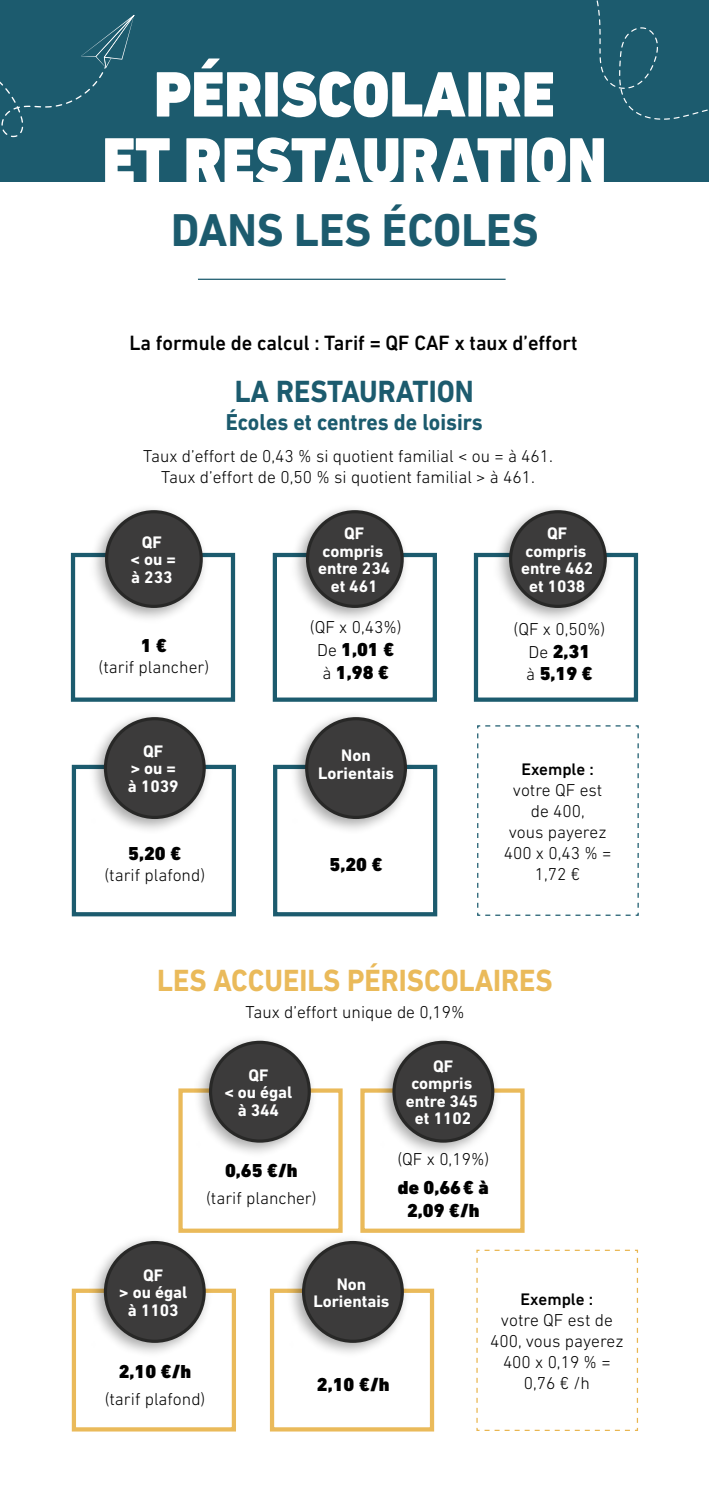
<style>
.page{position:relative;width:709px;height:1489px;background:#fff}
.page>*{position:absolute;margin:0;border:0;box-sizing:border-box;transform-origin:0 0}
.t1{font:700 46.75px "DIN Next LT Pro";color:#1c5b6e;scale:.96 1}
.t2{font:700 31.25px "DIN Next LT Pro";color:#eaba5a;scale:.92 1}
.t3{font:700 31.25px "DIN Next LT Pro";color:#1c5b6e;scale:.92 1}
.t4{font:700 23.5px "DIN Next LT Pro";color:#1c5b6e;scale:.92 1}
.t5{font:500 21px "DIN Next LT Pro";color:#000;scale:.96 1}
.t6{font:900 19px/23px "DIN Next LT Pro";color:#000}
.t7{font:300 17.5px/21px "DIN Next LT Pro";color:#000;text-align:center}
.t8{font:700 17px/17.5px "DIN Next LT Pro";color:#fff;text-align:center}
.t9{font:500 17px "DIN Next LT Pro";color:#000}
.s1{font-weight:300;font-size:17.5px}
</style>
<div class="page">
<svg style="left:476px;top:1249px;width:162px;height:182px"></svg>
<svg style="left:477px;top:725px;width:162px;height:191px"></svg>
<div style="left:71px;top:553px;width:164px;height:148px;background:#fff;border:4px solid #1c5b6e"></div>
<div style="left:90px;top:503px;width:120px;height:120px;background:#000;opacity:.35"></div>
<div style="left:107px;top:511px;width:94px;height:95px;background:#3c3b3b;border-radius:50%"></div>
<div style="left:105px;top:510px;width:98px;height:98px;border:3px solid #282827;border-radius:50%"></div>
<div style="left:273px;top:553px;width:164px;height:148px;background:#fff;border:4px solid #1c5b6e"></div>
<div style="left:474px;top:553px;width:164px;height:148px;background:#fff;border:4px solid #1c5b6e"></div>
<div style="left:291px;top:503px;width:120px;height:120px;background:#000;opacity:.35"></div>
<div style="left:307px;top:511px;width:95px;height:95px;background:#3c3b3b;border-radius:50%"></div>
<div style="left:306px;top:510px;width:98px;height:98px;border:3px solid #282827;border-radius:50%"></div>
<div style="left:494px;top:503px;width:120px;height:120px;background:#000;opacity:.35"></div>
<div style="left:510px;top:511px;width:95px;height:95px;background:#3c3b3b;border-radius:50%"></div>
<div style="left:509px;top:510px;width:98px;height:98px;border:3px solid #282827;border-radius:50%"></div>
<div style="left:72px;top:764px;width:164px;height:152px;background:#fff;border:4px solid #1c5b6e"></div>
<div style="left:273px;top:764px;width:164px;height:152px;background:#fff;border:4px solid #1c5b6e"></div>
<div style="left:89px;top:710px;width:123px;height:124px;background:#000;opacity:.35"></div>
<div style="left:105px;top:718px;width:99px;height:99px;background:#3c3b3b;border-radius:50%"></div>
<div style="left:104px;top:717px;width:102px;height:102px;border:3px solid #282827;border-radius:50%"></div>
<div style="left:290px;top:710px;width:124px;height:124px;background:#000;opacity:.35"></div>
<div style="left:307px;top:718px;width:98px;height:99px;background:#3c3b3b;border-radius:50%"></div>
<div style="left:305px;top:717px;width:102px;height:102px;border:3px solid #282827;border-radius:50%"></div>
<svg style="left:178px;top:1088px;width:165px;height:145px"></svg>
<div style="left:194px;top:1034px;width:123px;height:123px;background:#000;opacity:.35"></div>
<div style="left:210px;top:1042px;width:99px;height:98px;background:#3c3b3b;border-radius:50%"></div>
<div style="left:209px;top:1040px;width:102px;height:102px;border:3px solid #282827;border-radius:50%"></div>
<svg style="left:360px;top:1088px;width:165px;height:145px"></svg>
<div style="left:377px;top:1034px;width:124px;height:123px;background:#000;opacity:.35"></div>
<div style="left:394px;top:1042px;width:99px;height:98px;background:#3c3b3b;border-radius:50%"></div>
<div style="left:392px;top:1040px;width:102px;height:102px;border:3px solid #282827;border-radius:50%"></div>
<svg style="left:71px;top:1288px;width:165px;height:144px"></svg>
<div style="left:89px;top:1234px;width:123px;height:123px;background:#000;opacity:.35"></div>
<div style="left:105px;top:1242px;width:99px;height:99px;background:#3c3b3b;border-radius:50%"></div>
<div style="left:104px;top:1240px;width:102px;height:102px;border:3px solid #282827;border-radius:50%"></div>
<svg style="left:269px;top:1288px;width:166px;height:144px"></svg>
<div style="left:287px;top:1234px;width:123px;height:123px;background:#000;opacity:.35"></div>
<div style="left:303px;top:1242px;width:99px;height:99px;background:#3c3b3b;border-radius:50%"></div>
<div style="left:302px;top:1240px;width:102px;height:102px;border:3px solid #282827;border-radius:50%"></div>
<hr style="left:198px;top:279px;width:307px;height:1px;background:#1c5b6e">
<svg style="left:0;top:0;width:709px;height:182px"></svg>
<h1 class="t1" style="left:171px;top:203px;width:384px">DANS LES ÉCOLES</h1>
<p class="t5" style="left:129px;top:330px;width:468px">La formule de calcul : Tarif = QF CAF x taux d’effort</p>
<h2 class="t3" style="left:235px;top:372px;width:261px">LA RESTAURATION</h2>
<h3 class="t4" style="left:226px;top:408px;width:281px">Écoles et centres de loisirs</h3>
<p class="t7" style="left:143px;top:446px;width:411px">Taux d’effort de 0,43 % si quotient familial &lt; ou = à 461.<br>Taux d’effort de 0,50 % si quotient familial &gt; à 461.</p>
<p class="t8" style="left:131px;top:533px;width:47px">QF<br>&lt; ou = à 233</p>
<p class="t6" style="left:141px;top:634px;width:28px">1 €</p>
<p class="t7" style="left:99px;top:656px;width:112px">(tarif plancher)</p>
<p class="t8" style="left:128px;top:742px;width:52px">QF<br>&gt; ou = à 1039</p>
<p class="t6" style="left:128px;top:842px;width:55px">5,20 €</p>
<p class="t7" style="left:104px;top:864px;width:102px">(tarif plafond)</p>
<p class="t8" style="left:318px;top:524px;width:74px">QF compris entre 234 et 461</p>
<p class="t7" style="left:310px;top:616px;width:93px">(QF x 0,43%)</p>
<p class="t6" style="left:317px;top:637px;width:79px"><span class="s1">De</span> 1,01 € <span class="s1">à</span> 1,98 €</p>
<p class="t8" style="left:318px;top:746px;width:78px">Non<br>Lorientais</p>
<p class="t6" style="left:329px;top:852px;width:55px">5,20 €</p>
<p class="t8" style="left:521px;top:524px;width:74px">QF compris entre 462 et 1038</p>
<p class="t7" style="left:513px;top:618px;width:93px">(QF x 0,50%)</p>
<p class="t6" style="left:526px;top:639px;width:68px"><span class="s1">De</span> 2,31 <span class="s1">à</span> 5,19 €</p>
<p class="t9" style="left:521px;top:759px;width:74px">Exemple :</p>
<p class="t7" style="left:503px;top:779px;width:109px">votre QF est de 400,<br>vous payerez<br>400 x 0,43 % =<br>1,72 €</p>
<h2 class="t2" style="left:157px;top:961px;width:431px">LES ACCUEILS PÉRISCOLAIRES</h2>
<p class="t7" style="left:245px;top:1001px;width:220px">Taux d’effort unique de 0,19%</p>
<p class="t8" style="left:224px;top:1065px;width:70px">QF<br>&lt; ou égal à 344</p>
<p class="t6" style="left:225px;top:1159px;width:74px">0,65 €/h</p>
<p class="t7" style="left:206px;top:1187px;width:112px">(tarif plancher)</p>
<p class="t8" style="left:406px;top:1057px;width:74px">QF compris entre 345 et 1102</p>
<p class="t7" style="left:397px;top:1148px;width:93px">(QF x 0,19%)</p>
<p class="t6" style="left:398px;top:1175px;width:92px;text-align:center">de 0,66€ à<br>2,09 €/h</p>
<p class="t8" style="left:119px;top:1265px;width:70px">QF<br>&gt; ou égal à 1103</p>
<p class="t6" style="left:119px;top:1359px;width:74px">2,10 €/h</p>
<p class="t7" style="left:105px;top:1387px;width:102px">(tarif plafond)</p>
<p class="t8" style="left:313px;top:1274px;width:78px">Non<br>Lorientais</p>
<p class="t6" style="left:317px;top:1372px;width:74px">2,10 €/h</p>
<p class="t9" style="left:520px;top:1289px;width:74px">Exemple :</p>
<p class="t7" style="left:490px;top:1309px;width:135px">votre QF est de<br>400, vous payerez<br>400 x 0,19 % =<br>0,76 € /h</p>
</div>
